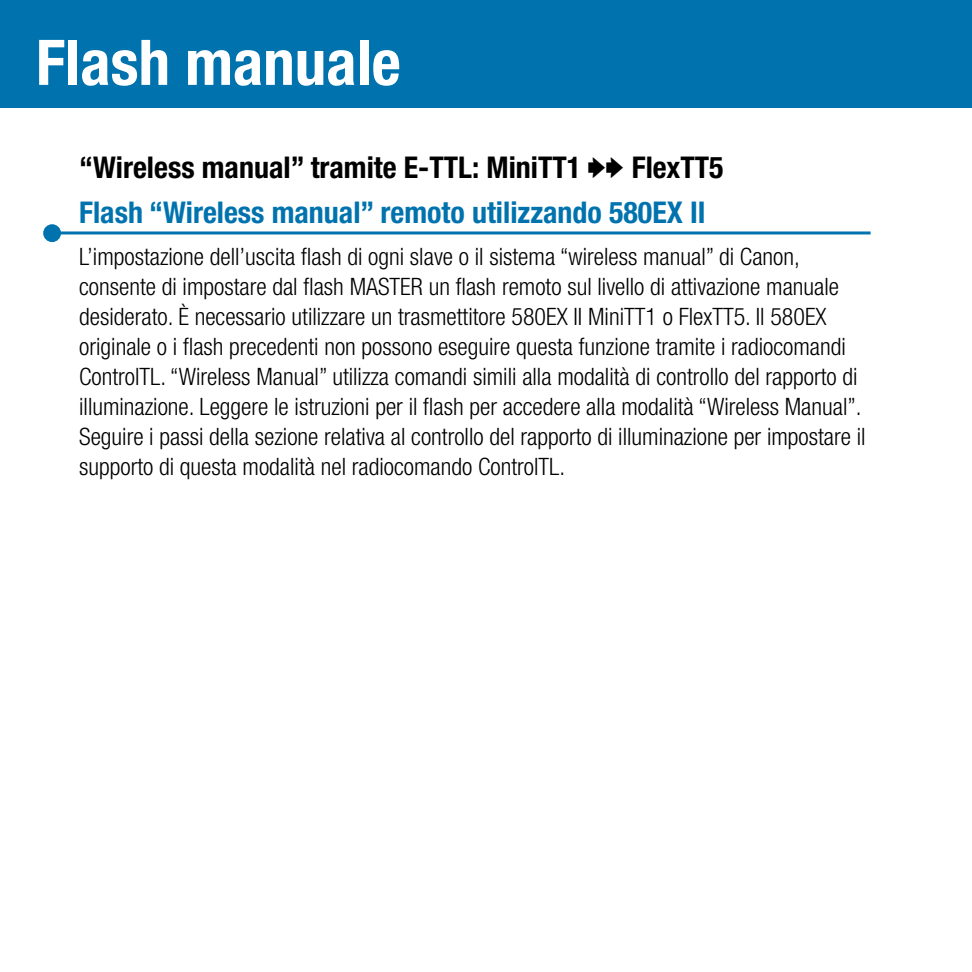
<style>
.page{position:relative;width:972px;height:972px;background:#fff}
.page>*{position:absolute;margin:0;border:0;box-sizing:border-box;transform-origin:0 0}
.t1{font:700 condensed 63px "Helvetica Neue";color:#fff}
.t2{font:700 condensed 30px/45px "Helvetica Neue";color:#0073ae}
.t3{font:300 condensed 24px/30px "Helvetica Neue";color:#000}
.s1{color:#000}
.s2{font-family:"Altemus Pointers";font-weight:400;font-stretch:normal;font-size:21px;color:#000}
</style>
<div class="page">
<div style="left:0;top:0;width:972px;height:107px;background:#0073ae"></div>
<div style="left:43px;top:224px;width:18px;height:18px;background:#0073ae;border-radius:50%"></div>
<hr style="left:56px;top:231px;width:815px;height:3px;background:#0073ae">
<h1 class="t1" style="left:36px;top:24px;width:366px">Flash manuale</h1>
<p class="t2" style="left:79px;top:144px;width:646px"><span class="s1">“Wireless manual” tramite E-TTL: MiniTT1</span> <span class="s2">OO</span> <span class="s1">FlexTT5<br></span>Flash “Wireless manual” remoto utilizzando 580EX II</p>
<p class="t3" style="left:79px;top:241px;width:788px">L’impostazione dell’uscita flash di ogni slave o il sistema “wireless manual” di Canon, consente di impostare dal flash MASTER un flash remoto sul livello di attivazione manuale desiderato. È necessario utilizzare un trasmettitore 580EX II MiniTT1 o FlexTT5. Il 580EX originale o i flash precedenti non possono eseguire questa funzione tramite i radiocomandi ControlTL. “Wireless Manual” utilizza comandi simili alla modalità di controllo del rapporto di illuminazione. Leggere le istruzioni per il flash per accedere alla modalità “Wireless Manual”.<br>Seguire i passi della sezione relativa al controllo del rapporto di illuminazione per impostare il supporto di questa modalità nel radiocomando ControlTL.</p>
</div>
